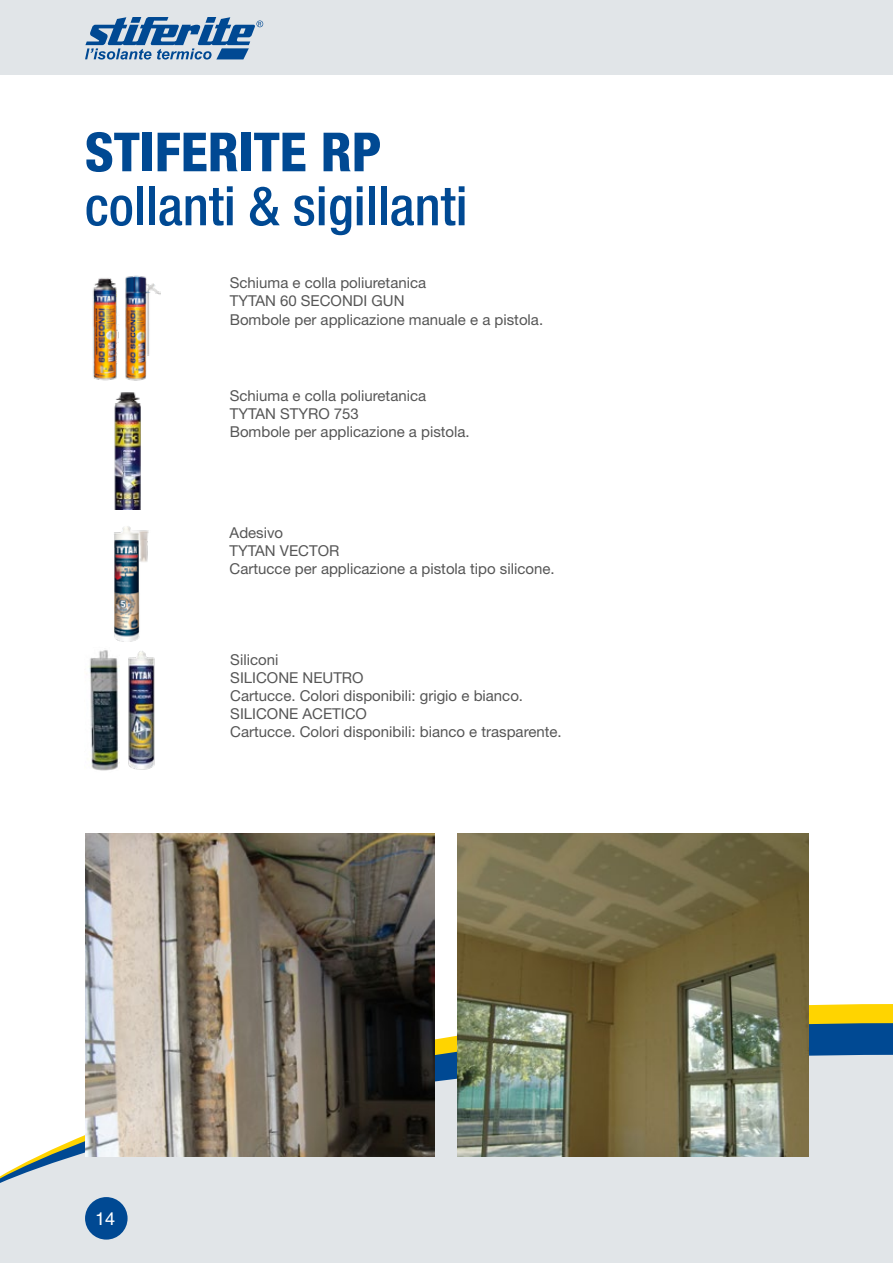
<style>
.page{position:relative;width:893px;height:1263px;background:#fff}
.page>*{position:absolute;margin:0;border:0;box-sizing:border-box;transform-origin:0 0}
.t1{font:500 condensed 54px "Helvetica Neue";color:#004993}
.t2{font:800 condensed 54px "Helvetica Neue";color:#004993}
.t3{font:18px "Helvetica";color:#fff}
.t4{font:15px/18px "Helvetica Neue";color:#565656}
</style>
<div class="page">
<svg style="left:0;top:762px;width:893px;height:501px"></svg>
<div style="left:0;top:0;width:893px;height:74px;background:#e1e5e8"></div>
<svg style="left:85px;top:17px;width:178px;height:43px"></svg>
<div style="left:85px;top:1197px;width:43px;height:42px;background:#004993;border-radius:50%"></div>
<img style="left:85px;top:833px;width:350px;height:323px">
<img style="left:457px;top:833px;width:352px;height:323px">
<img style="left:92px;top:275px;width:68px;height:106px">
<img style="left:114px;top:392px;width:27px;height:117px">
<img style="left:114px;top:526px;width:35px;height:115px">
<img style="left:85px;top:650px;width:34px;height:122px">
<img style="left:123px;top:651px;width:43px;height:120px">
<h1 class="t2" style="left:85px;top:119px;width:298px">STIFERITE RP</h1>
<h1 class="t1" style="left:85px;top:174px;width:384px">collanti &amp; sigillanti</h1>
<p class="t4" style="left:230px;top:274px;width:315px">Schiuma e colla poliuretanica<br>TYTAN 60 SECONDI GUN<br>Bombole per applicazione manuale e a pistola.</p>
<p class="t4" style="left:230px;top:386px;width:242px">Schiuma e colla poliuretanica<br>TYTAN STYRO 753<br>Bombole per applicazione a pistola.</p>
<p class="t4" style="left:230px;top:523px;width:327px">Adesivo<br>TYTAN VECTOR<br>Cartucce per applicazione a pistola tipo silicone.</p>
<p class="t4" style="left:230px;top:650px;width:333px">Siliconi<br>SILICONE NEUTRO<br>Cartucce. Colori disponibili: grigio e bianco.<br>SILICONE ACETICO<br>Cartucce. Colori disponibili: bianco e trasparente.</p>
<p class="t3" style="left:95px;top:1208px;width:22px">14</p>
</div>
